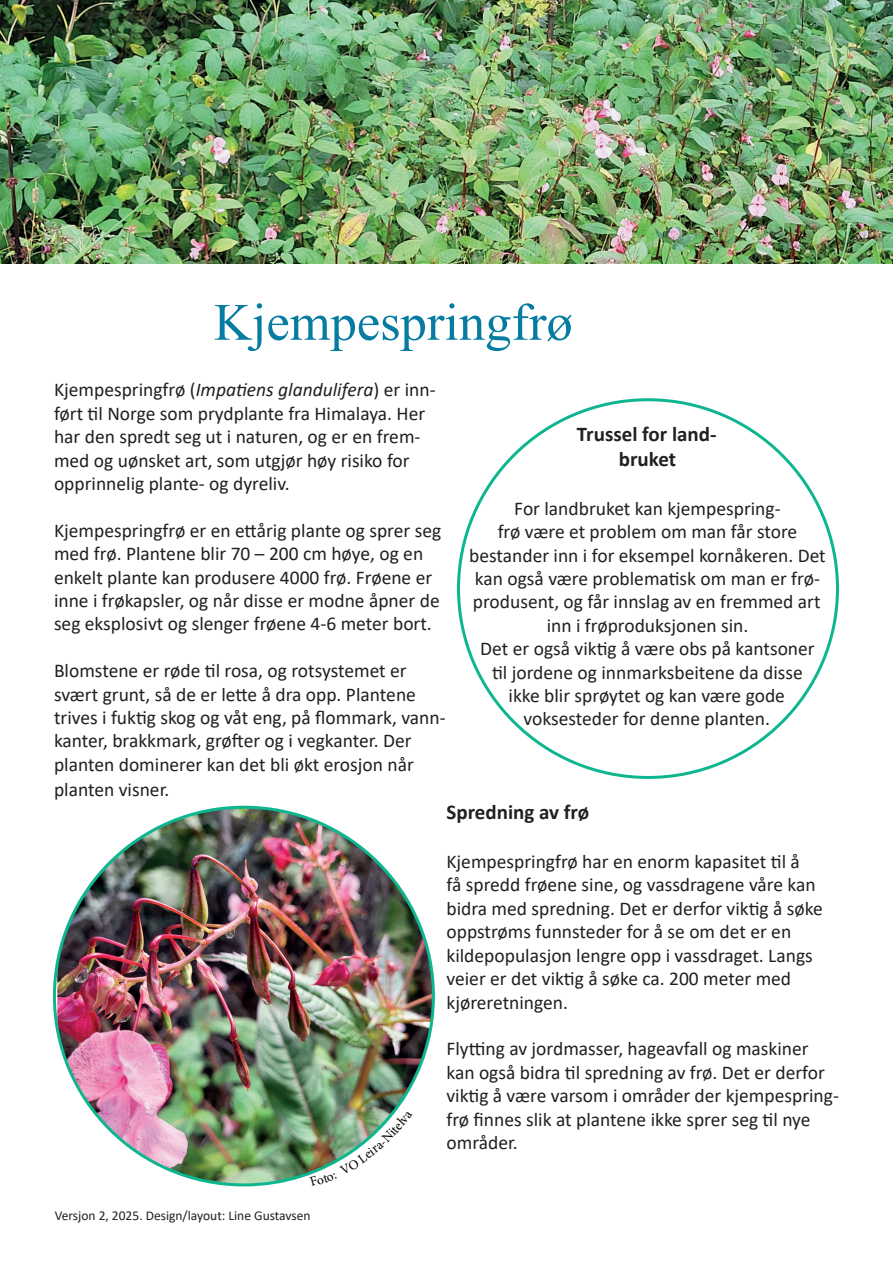
<style>
.page{position:relative;width:893px;height:1263px;background:#fff}
.page>*{position:absolute;margin:0;border:0;box-sizing:border-box;transform-origin:0 0}
.t1{font:52.5px "Times New Roman";color:#067ca0}
.H2midtstilt{font:700 21px/25.2px "Calibri";color:#231f20;text-align:center}
.H2høyre{font:700 21px "Calibri";color:#231f20}
.t2{font:19.5px/23.4px "Calibri";color:#231f20}
.t3{font:13.5px "Calibri";color:#231f20}
.t4{font:13.5px "Minion Pro";color:#000}
.s1{font-style:italic}
</style>
<div class="page">
<img style="left:0;top:0;width:893px;height:264px">
<img style="left:52px;top:805px;width:383px;height:382px">
<svg style="left:310px;top:1158px;width:50px;height:28px"></svg>
<svg style="left:401px;top:1111px;width:12px;height:13px"></svg>
<h1 class="t1" style="left:214px;top:285px;width:360px">Kjempespringfrø</h1>
<p class="t2" style="left:54px;top:378px;width:383px">Kjempespringfrø (<span class="s1">Impatiens glandulifera</span>) er inn&shy;ført til Norge som prydplante fra Himalaya. Her har den spredt seg ut i naturen, og er en frem&shy;med og uønsket art, som utgjør høy risiko for opprinnelig plante- og dyreliv.</p>
<p class="t2" style="left:54px;top:518px;width:389px">Kjempespringfrø er en ettårig plante og sprer seg med frø. Plantene blir 70 – 200 cm høye, og en enkelt plante kan produsere 4000 frø. Frøene er inne i frøkapsler, og når disse er modne åpner de seg eksplosivt og slenger frøene 4-6 meter bort.</p>
<p class="t2" style="left:54px;top:658px;width:393px">Blomstene er røde til rosa, og rotsystemet er svært grunt, så de er lette å dra opp. Plantene trives i fuktig skog og våt eng, på flommark, vann&shy;kanter, brakkmark, grøfter og i vegkanter. Der planten dominerer kan det bli økt erosjon når</p>
<p class="t2" style="left:54px;top:777px;width:117px">planten visner.</p>
<p class="H2høyre" style="left:446px;top:798px;width:144px">Spredning av frø</p>
<p class="t2" style="left:446px;top:849px;width:378px">Kjempespringfrø har en enorm kapasitet til å<br>få spredd frøene sine, og vassdragene våre kan bidra med spredning. Det er derfor viktig å søke oppstrøms funnsteder for å se om det er en kildepopulasjon lengre opp i vassdraget. Langs veier er det viktig å søke ca. 200 meter med kjøreretningen.</p>
<p class="t2" style="left:446px;top:1037px;width:394px">Flytting av jordmasser, hageavfall og maskiner kan også bidra til spredning av frø. Det er derfor viktig å være varsom i områder der kjempespring&shy;frø finnes slik at plantene ikke sprer seg til nye områder.</p>
<p class="H2midtstilt" style="left:577px;top:421px;width:141px">Trussel for land&shy;bruket</p>
<p class="t2" style="left:469px;top:496px;width:358px;text-align:center">For landbruket kan kjempespring-<br>frø være et problem om man får store bestander inn i for eksempel kornåkeren. Det kan også være problematisk om man er frø&shy;produsent, og får innslag av en fremmed art inn i frøproduksjonen sin.</p>
<p class="t2" style="left:480px;top:637px;width:336px;text-align:center">Det er også viktig å være obs på kantsoner til jordene og innmarksbeitene da disse ikke blir sprøytet og kan være gode voksesteder for denne planten.</p>
<p class="t4" style="left:374px;top:1138px;width:33px;rotate:-47deg">-Nitel</p>
<p class="t4" style="left:354px;top:1153px;width:29px;rotate:-37deg">Leira</p>
<p class="t3" style="left:55px;top:1206px;width:257px">Versjon 2, 2025. Design/layout: Line Gustavsen</p>
</div>
